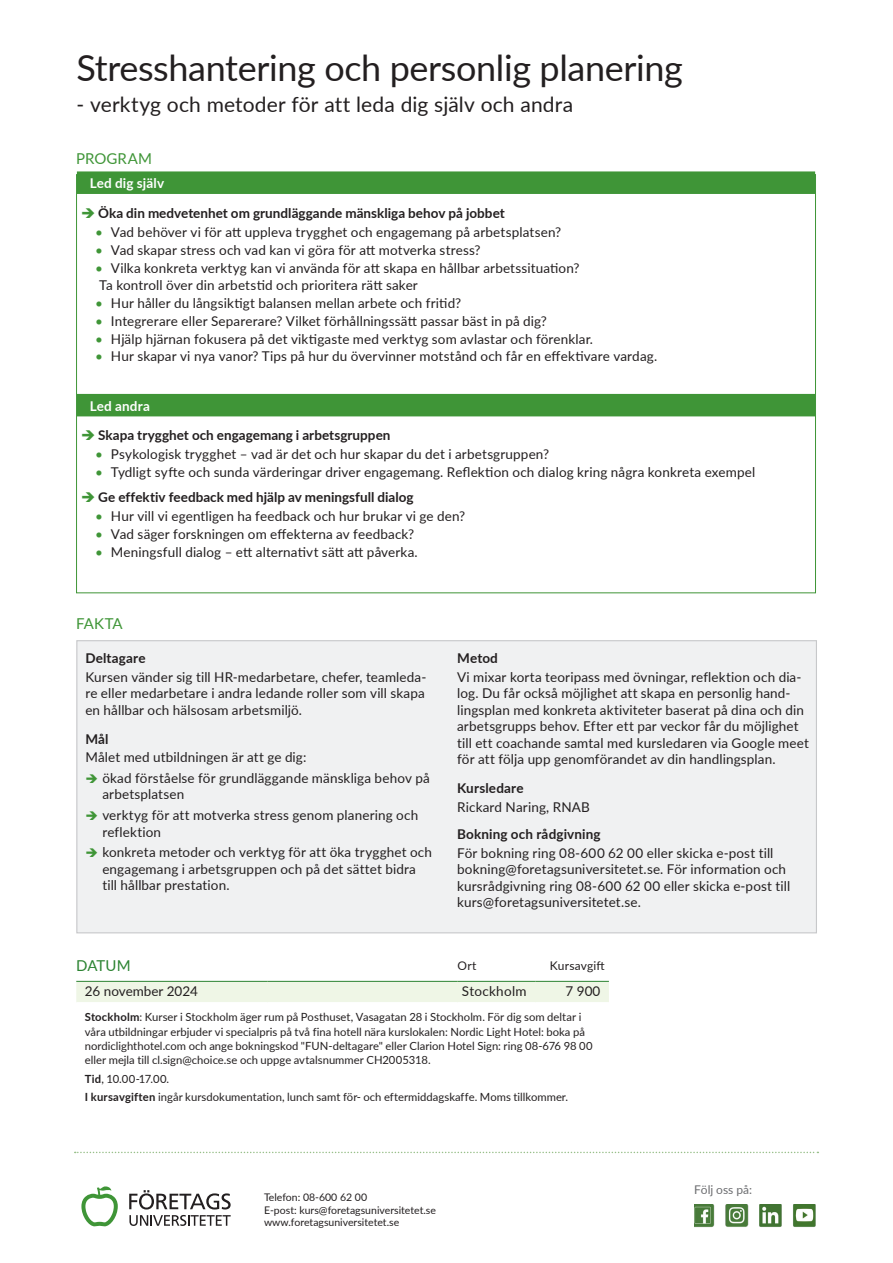
<style>
.page{position:relative;width:893px;height:1263px;background:#fff}
.page>*{position:absolute;margin:0;border:0;box-sizing:border-box;transform-origin:0 0}
.Fakta-rubrik{font:36px "Lato";letter-spacing:-.01em;color:#231f20}
.Fakta-rubrik2{font:21px "Lato";letter-spacing:.005em;color:#231f20}
.Dag_Block-rubrik-brodtext{font:15px "Lato";letter-spacing:.01em;color:#3f9537}
.Tabellhuvud-datum{font:15px "Lato";letter-spacing:-.005em;color:#2b8331}
.Fakta-rubrik-brodtext{font:15px "Lato";letter-spacing:-.015em;color:#3f9537}
.Fakta-brodtext{font:13.5px/16.5px "Lato";letter-spacing:.01em;color:#231f20}
.Fakta-mellanrubrik{font:700 13.5px "Lato";letter-spacing:.005em;color:#231f20}
.Block-brodtext{font:13.5px "Lato";letter-spacing:.01em;color:#231f20}
.Block-rubrik2{font:700 13.5px "Lato";letter-spacing:.01em;color:#fff}
.Tabell-datum{font:13.5px "Lato";color:#231f20}
.Tabell-ort{font:13.5px "Lato";letter-spacing:.02em;color:#231f20}
.Tabell-avgift{font:13.5px "Lato";color:#231f20}
.Tabellhuvud-avgift{font:12px "Lato";letter-spacing:.01em;color:#231f20}
.Citat{font:12px "Lato";color:#6c6d70}
.Tabellhuvud-ort{font:12px "Lato";color:#231f20}
.Tabellfot-brodtext{font:11.25px/14.2px "Lato";color:#231f20}
.Adress-brodtext{font:10.5px "Lato";color:#231f20}
.s1{color:#3f9537}
.s2{font-weight:700}
</style>
<div class="page">
<svg style="left:75px;top:1152px;width:743px;height:1px"></svg>
<svg style="left:81px;top:1186px;width:37px;height:40px"></svg>
<svg style="left:129px;top:1215px;width:102px;height:11px"></svg>
<svg style="left:129px;top:1190px;width:102px;height:19px"></svg>
<div style="left:77px;top:171px;width:738px;height:23px;background:#3f9537"></div>
<div style="left:77px;top:394px;width:738px;height:22px;background:#3f9537"></div>
<div style="left:76px;top:640px;width:741px;height:293px;background:#f0f1f2;border:1px solid #c7c8ca"></div>
<div style="left:76px;top:982px;width:533px;height:20px;background:#eff6e6"></div>
<hr style="left:76px;top:981px;width:191px;height:1px;background:#2b8331">
<hr style="left:267px;top:981px;width:190px;height:1px;background:#2b8331">
<hr style="left:457px;top:981px;width:78px;height:1px;background:#2b8331">
<hr style="left:535px;top:981px;width:74px;height:1px;background:#2b8331">
<img style="left:694px;top:1205px;width:122px;height:22px">
<p class="Fakta-rubrik" style="left:77px;top:42px;width:608px">Stresshantering och personlig planering</p>
<p class="Fakta-rubrik2" style="left:77px;top:89px;width:498px">- verktyg och metoder för att leda dig själv och andra</p>
<p class="Dag_Block-rubrik-brodtext" style="left:76px;top:148px;width:77px">PROGRAM</p>
<p class="Block-rubrik2" style="left:90px;top:174px;width:76px">Led dig själv</p>
<p class="Fakta-mellanrubrik" style="left:98px;top:203px;width:408px">Öka din medvetenhet om grundläggande mänskliga behov på jobbet</p>
<p class="Fakta-brodtext" style="left:95px;top:223px;width:468px"><span class="s1">•</span> Vad behöver vi för att uppleva trygghet och engagemang på arbetsplatsen?</p>
<p class="Fakta-brodtext" style="left:95px;top:241px;width:387px"><span class="s1">•</span> Vad skapar stress och vad kan vi göra för att motverka stress?</p>
<p class="Fakta-brodtext" style="left:95px;top:259px;width:486px"><span class="s1">•</span> Vilka konkreta verktyg kan vi använda för att skapa en hållbar arbetssituation?</p>
<p class="Block-brodtext" style="left:99px;top:276px;width:320px">Ta kontroll över din arbetstid och prioritera rätt saker</p>
<p class="Fakta-brodtext" style="left:95px;top:294px;width:368px"><span class="s1">•</span> Hur håller du långsiktigt balansen mellan arbete och fritid?</p>
<p class="Fakta-brodtext" style="left:95px;top:312px;width:453px"><span class="s1">•</span> Integrerare eller Separerare? Vilket förhållningssätt passar bäst in på dig?</p>
<p class="Fakta-brodtext" style="left:95px;top:330px;width:500px"><span class="s1">•</span> Hjälp hjärnan fokusera på det viktigaste med verktyg som avlastar och förenklar.</p>
<p class="Fakta-brodtext" style="left:95px;top:348px;width:564px"><span class="s1">•</span> Hur skapar vi nya vanor? Tips på hur du övervinner motstånd och får en effektivare vardag.</p>
<p class="Block-rubrik2" style="left:90px;top:396px;width:62px">Led andra</p>
<p class="Fakta-mellanrubrik" style="left:98px;top:425px;width:294px">Skapa trygghet och engagemang i arbetsgruppen</p>
<p class="Fakta-brodtext" style="left:95px;top:446px;width:456px"><span class="s1">•</span> Psykologisk trygghet – vad är det och hur skapar du det i arbetsgruppen?</p>
<p class="Fakta-brodtext" style="left:95px;top:463px;width:662px"><span class="s1">•</span> Tydligt syfte och sunda värderingar driver engagemang. Reflektion och dialog kring några konkreta exempel</p>
<p class="Fakta-mellanrubrik" style="left:98px;top:487px;width:317px">Ge effektiv feedback med hjälp av meningsfull dialog</p>
<p class="Fakta-brodtext" style="left:95px;top:508px;width:372px"><span class="s1">•</span> Hur vill vi egentligen ha feedback och hur brukar vi ge den?</p>
<p class="Fakta-brodtext" style="left:95px;top:525px;width:321px"><span class="s1">•</span> Vad säger forskningen om effekterna av feedback?</p>
<p class="Fakta-brodtext" style="left:95px;top:543px;width:324px"><span class="s1">•</span> Meningsfull dialog – ett alternativt sätt att påverka.</p>
<p class="Fakta-rubrik-brodtext" style="left:76px;top:613px;width:48px">FAKTA</p>
<p class="Fakta-mellanrubrik" style="left:85px;top:648px;width:62px">Deltagare</p>
<p class="Fakta-brodtext" style="left:85px;top:668px;width:343px;text-align:justify">Kursen vänder sig till HR-medarbetare, chefer, teamleda&shy;re eller medarbetare i andra ledande roller som vill skapa en hållbar och hälsosam arbetsmiljö.</p>
<p class="Fakta-mellanrubrik" style="left:85px;top:729px;width:25px">Mål</p>
<p class="Fakta-brodtext" style="left:85px;top:748px;width:223px">Målet med utbildningen är att ge dig:</p>
<p class="Fakta-brodtext" style="left:102px;top:769px;width:329px">ökad förståelse för grundläggande mänskliga behov på arbetsplatsen</p>
<p class="Fakta-brodtext" style="left:102px;top:806px;width:317px">verktyg för att motverka stress genom planering och reflektion</p>
<p class="Fakta-brodtext" style="left:102px;top:844px;width:331px">konkreta metoder och verktyg för att öka trygghet och engagemang i arbetsgruppen och på det sättet bidra till hållbar prestation.</p>
<p class="Fakta-mellanrubrik" style="left:457px;top:648px;width:42px">Metod</p>
<p class="Fakta-brodtext" style="left:457px;top:668px;width:353px">Vi mixar korta teoripass med övningar, reflektion och dia&shy;log. Du får också möjlighet att skapa en personlig hand&shy;lingsplan med konkreta aktiviteter baserat på dina och din arbetsgrupps behov. Efter ett par veckor får du möjlighet till ett coachande samtal med kursledaren via Google meet för att följa upp genomförandet av din handlingsplan.</p>
<p class="Fakta-mellanrubrik" style="left:457px;top:778px;width:68px">Kursledare</p>
<p class="Fakta-brodtext" style="left:457px;top:798px;width:134px">Rickard Naring, RNAB</p>
<p class="Fakta-mellanrubrik" style="left:457px;top:824px;width:145px">Bokning och rådgivning</p>
<p class="Fakta-brodtext" style="left:457px;top:844px;width:335px">För bokning ring 08-600 62 00 eller skicka e-post till bokning@foretagsuniversitetet.se. För information och kursrådgivning ring 08-600 62 00 eller skicka e-post till kurs@foretagsuniversitetet.se.</p>
<p class="Tabellhuvud-datum" style="left:76px;top:955px;width:56px">DATUM</p>
<p class="Tabellhuvud-ort" style="left:457px;top:957px;width:21px">Ort</p>
<p class="Tabellhuvud-avgift" style="left:550px;top:957px;width:56px">Kursavgift</p>
<p class="Tabell-datum" style="left:85px;top:982px;width:115px">26 november 2024</p>
<p class="Tabell-ort" style="left:462px;top:982px;width:66px">Stockholm</p>
<p class="Tabell-avgift" style="left:566px;top:982px;width:36px">7 900</p>
<p class="Tabellfot-brodtext" style="left:85px;top:1010px;width:509px"><span class="s2">Stockholm</span>: Kurser i Stockholm äger rum på Posthuset, Vasagatan 28 i Stockholm. För dig som deltar i våra utbildningar erbjuder vi specialpris på två fina hotell nära kurslokalen: Nordic Light Hotel: boka på nordiclighthotel.com och ange bokningskod "FUN-deltagare" eller Clarion Hotel Sign: ring 08-676 98 00 eller mejla till cl.sign@choice.se och uppge avtalsnummer CH2005318.</p>
<p class="Tabellfot-brodtext" style="left:85px;top:1071px;width:86px"><span class="s2">Tid</span>, 10.00-17.00.</p>
<p class="Tabellfot-brodtext" style="left:85px;top:1089px;width:485px"><span class="s2">I kursavgiften</span> ingår kursdokumentation, lunch samt för- och eftermiddagskaffe. Moms tillkommer.</p>
<p class="Adress-brodtext" style="left:264px;top:1190px;width:105px">Telefon: 08-600 62 00</p>
<p class="Adress-brodtext" style="left:264px;top:1202px;width:174px">E-post: kurs@foretagsuniversitetet.se</p>
<p class="Adress-brodtext" style="left:264px;top:1215px;width:137px">www.foretagsuniversitetet.se</p>
<p class="Citat" style="left:694px;top:1180px;width:59px">Följ oss på:</p>
</div>
